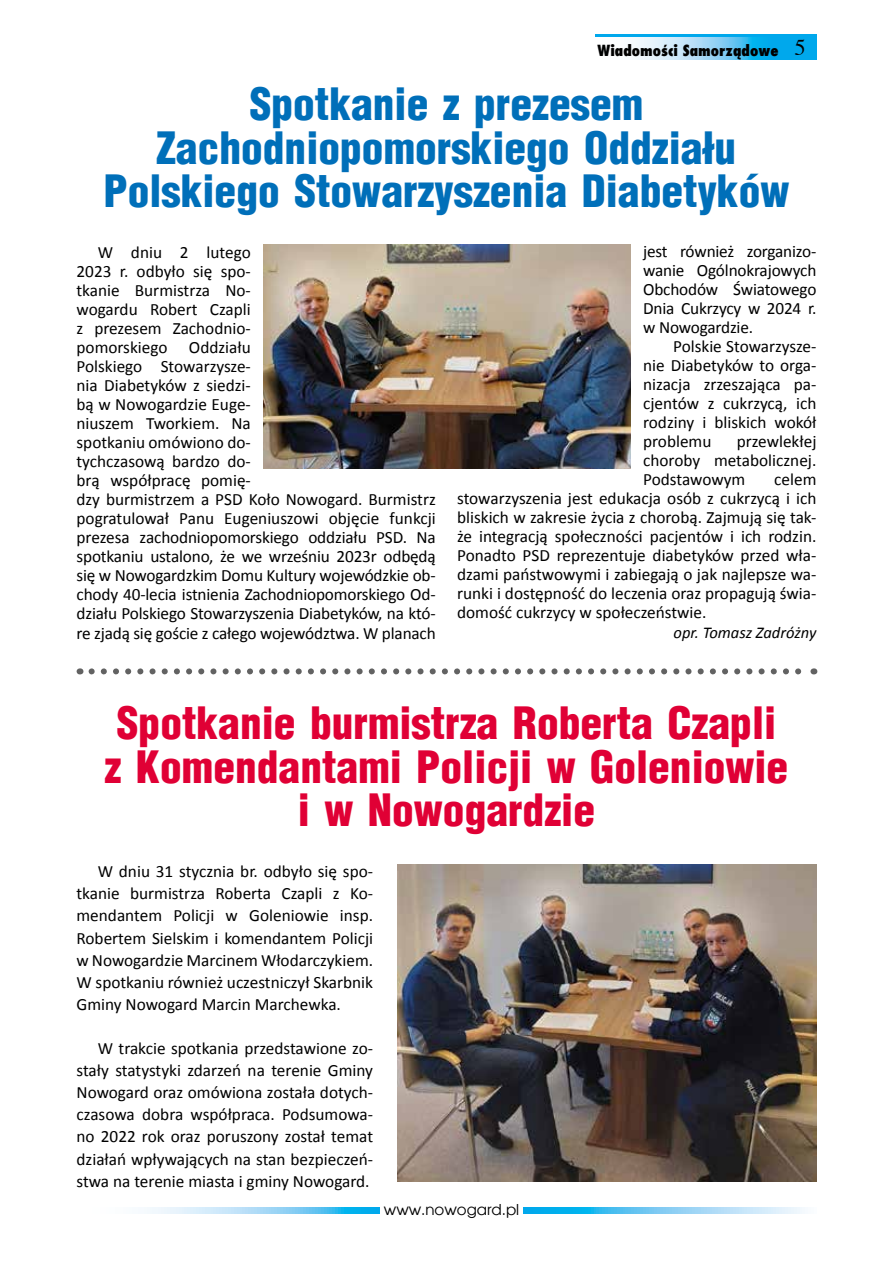
<style>
.page{position:relative;width:893px;height:1263px;background:#fff}
.page>*{position:absolute;margin:0;border:0;box-sizing:border-box;transform-origin:0 0}
.t1{font:900 43.5px/43.5px "Switzerland Cond";color:#006fb9;text-align:center}
.t2{font:900 43.5px/43.5px "Switzerland Cond";color:#e00035;text-align:center}
.t3{font:17.25px/19px "Calibri";letter-spacing:-.005em;color:#000;text-align:justify}
.t4{font:italic 16.5px "Calibri";color:#000}
.t5{font:800 15px "Fujiyama";color:#000}
.t6{font:15px "Avalon";color:#000}
.s1{font-family:"Times";font-weight:400;font-size:22.5px}
</style>
<div class="page">
<div style="left:595px;top:34px;width:221px;height:26px;background:#00a8ec"></div>
<svg style="left:595px;top:37px;width:161px;height:23px;background:#bae3f8"></svg>
<svg style="left:147px;top:1207px;width:658px;height:6px;background:#81d0f4"></svg>
<div style="left:380px;top:1203px;width:143px;height:15px;background:#fff"></div>
<img style="left:264px;top:245px;width:366px;height:224px">
<svg style="left:92px;top:668px;width:710px;height:6px"></svg>
<img style="left:398px;top:864px;width:418px;height:317px">
<p class="t5" style="left:598px;top:40px;width:210px">Wiadomości Samorządowe <span class="s1">5</span></p>
<h1 class="t1" style="left:104px;top:81px;width:687px">Spotkanie z prezesem<br>Zachodniopomorskiego Oddziału<br>Polskiego Stowarzyszenia Diabetyków</h1>
<p class="t3" style="left:643px;top:240px;width:175px">jest również zorganizo&shy;wanie Ogólnokrajowych Obchodów Światowego Dnia Cukrzycy w 2024 r. w Nowogardzie.</p>
<p class="t3" style="left:643px;top:336px;width:175px;text-indent:30px">Polskie Stowarzysze&shy;nie Diabetyków to orga&shy;nizacja zrzeszająca pa&shy;cjentów z cukrzycą, ich rodziny i bliskich wokół problemu</p>
<p class="t3" style="left:77px;top:242px;width:361px;text-align:left;text-indent:21px">W dniu 2 lutego<br>2023 r. odbyło się spo-<br>tkanie Burmistrza No-<br>wogardu Robert Czapli<br>z prezesem Zachodnio-<br>pomorskiego Oddziału<br>Polskiego Stowarzysze-<br>nia Diabetyków z siedzi-<br>bą w Nowogardzie Euge-<br>niuszem Tworkiem. Na<br>spotkaniu omówiono do-<br>tychczasową bardzo do-<br>brą współpracę pomię-<br>dzy burmistrzem a PSD Koło Nowogard. Burmistrz pogratulował Panu Eugeniuszowi objęcie funkcji prezesa zachodniopomorskiego oddziału PSD. Na spotkaniu ustalono, że we wrześniu 2023r odbędą się w Nowogardzkim Domu Kultury wojewódzkie ob&shy;chody 40-lecia istnienia Zachodniopomorskiego Od&shy;działu Polskiego Stowarzyszenia Diabetyków, na któ&shy;re zjadą się goście z całego województwa. W planach</p>
<p class="t3" style="left:643px;top:431px;width:175px;text-indent:94px">przewlekłej choroby metabolicznej.<br>Podstawowym</p>
<p class="t3" style="left:457px;top:469px;width:361px;text-indent:317px">celem stowarzyszenia jest edukacja osób z cukrzycą i ich bliskich w zakresie życia z chorobą. Zajmują się tak&shy;że integracją społeczności pacjentów i ich rodzin.<br>Ponadto PSD reprezentuje diabetyków przed wła&shy;dzami państwowymi i zabiegają o jak najlepsze wa&shy;runki i dostępność do leczenia oraz propagują świa&shy;domość cukrzycy w społeczeństwie.</p>
<p class="t4" style="left:674px;top:623px;width:144px">opr. Tomasz Zadróżny</p>
<h1 class="t2" style="left:105px;top:700px;width:685px">Spotkanie burmistrza Roberta Czapli z Komendantami Policji w Goleniowie i w Nowogardzie</h1>
<p class="t3" style="left:77px;top:860px;width:298px;line-height:22px;text-indent:21px">W dniu 31 stycznia br. odbyło się spo&shy;tkanie burmistrza Roberta Czapli z Ko&shy;mendantem Policji w Goleniowie insp.<br>Robertem Sielskim i komendantem Policji w Nowogardzie Marcinem Włodarczykiem.<br>W spotkaniu również uczestniczył Skarbnik Gminy Nowogard Marcin Marchewka.</p>
<p class="t3" style="left:77px;top:1036px;width:298px;line-height:22px;text-indent:21px">W trakcie spotkania przedstawione zo&shy;stały statystyki zdarzeń na terenie Gminy Nowogard oraz omówiona została dotych&shy;czasowa dobra współpraca. Podsumowa&shy;no 2022 rok oraz poruszony został temat działań wpływających na stan bezpieczeń&shy;stwa na terenie miasta i gminy Nowogard.</p>
<p class="t6" style="left:384px;top:1200px;width:137px">www.nowogard.pl</p>
</div>
